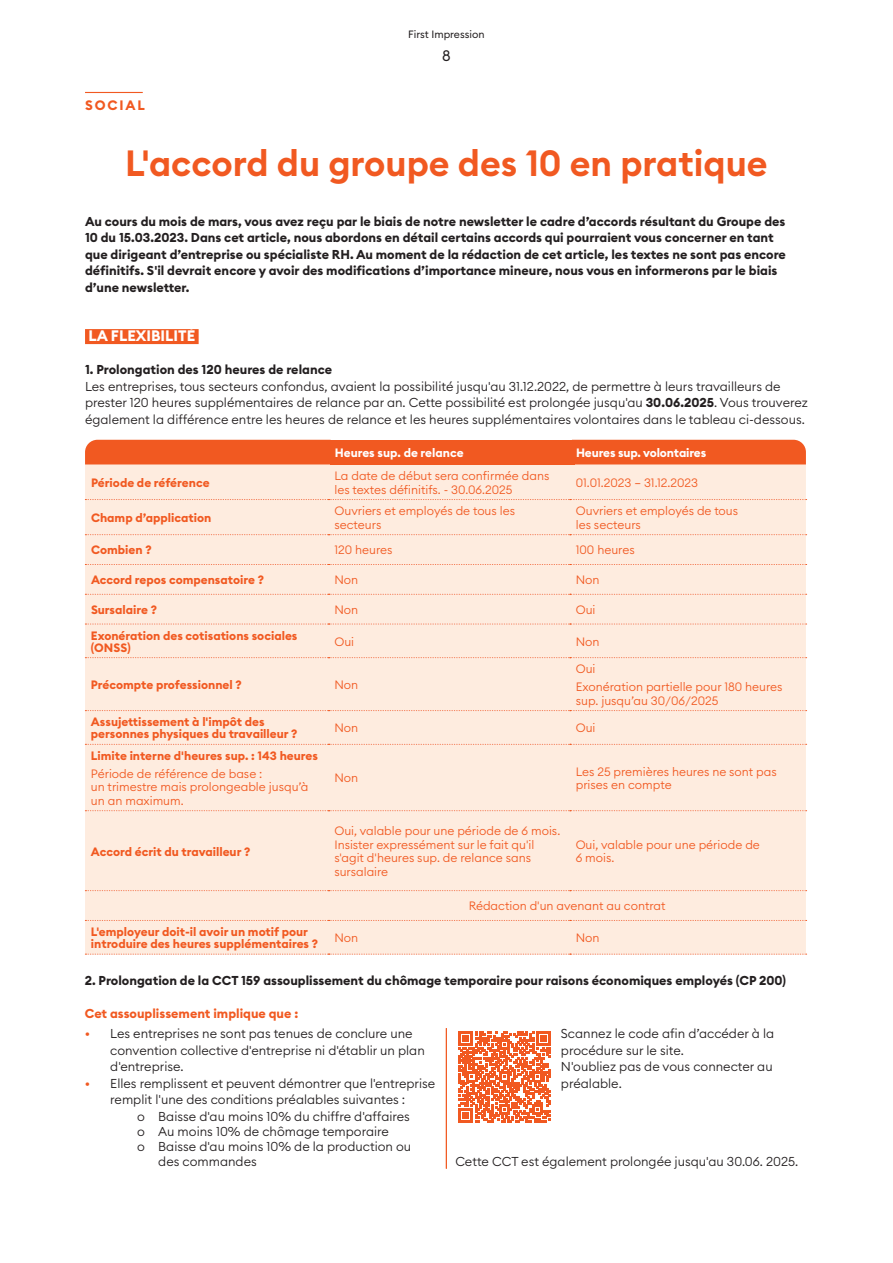
<style>
.page{position:relative;width:893px;height:1263px;background:#fff}
.page>*{position:absolute;margin:0;border:0;box-sizing:border-box;transform-origin:0 0}
.t1{font:600 36px "Euclid Circular B";color:#f15921}
.t2{font:700 15px "Euclid Circular B";color:#fff}
.t3{font:15px "Euclid Circular B";color:#231f20}
.t4{font:700 13.5px "Euclid Circular B";letter-spacing:.14em;color:#f15921}
.t5{font:300 12.75px/16.5px "Euclid Circular B";color:#231f20}
.t6{font:700 12.75px/16.5px "Euclid Circular B";color:#231f20}
.t7{font:700 12.75px "Euclid Circular B";color:#f15921}
.t8{font:300 12px/13.5px "Euclid Circular B";color:#f15921}
.t9{font:700 12px/12px "Euclid Circular B";color:#f15921}
.t10{font:700 12px "Euclid Circular B";letter-spacing:-.01em;color:#fff}
.t11{font:10.5px "Euclid Circular B";color:#231f20}
.s1{font-weight:700}
.s2{color:#f15921}
</style>
<div class="page">
<hr style="left:85px;top:92px;width:58px;height:1px;background:#f15921">
<div style="left:85px;top:329px;width:114px;height:15px;background:#f15921"></div>
<hr style="left:446px;top:1028px;width:1px;height:141px;background:#f15921">
<svg style="left:459px;top:1031px;width:91px;height:92px"></svg>
<div style="left:85px;top:464px;width:721px;height:490px;background:#feecdf"></div>
<svg style="left:85px;top:534px;width:722px;height:1px"></svg>
<svg style="left:85px;top:564px;width:722px;height:1px"></svg>
<svg style="left:85px;top:594px;width:722px;height:1px"></svg>
<svg style="left:85px;top:624px;width:722px;height:1px"></svg>
<svg style="left:85px;top:657px;width:722px;height:1px"></svg>
<svg style="left:85px;top:710px;width:722px;height:1px"></svg>
<svg style="left:85px;top:744px;width:722px;height:1px"></svg>
<svg style="left:85px;top:810px;width:722px;height:1px"></svg>
<svg style="left:85px;top:890px;width:722px;height:1px"></svg>
<svg style="left:85px;top:920px;width:722px;height:1px"></svg>
<svg style="left:85px;top:954px;width:722px;height:1px"></svg>
<svg style="left:85px;top:499px;width:722px;height:1px"></svg>
<div style="left:85px;top:440px;width:246px;height:24px;background:#f15921"></div>
<div style="left:331px;top:440px;width:241px;height:23px;background:#f15921"></div>
<div style="left:572px;top:440px;width:234px;height:24px;background:#f15921"></div>
<div style="left:330px;top:460px;width:244px;height:5px;background:#f15921"></div>
<p class="t11" style="left:408px;top:28px;width:78px">First Impression</p>
<p class="t3" style="left:442px;top:46px;width:10px">8</p>
<p class="t4" style="left:85px;top:97px;width:61px">SOCIAL</p>
<h1 class="t1" style="left:125px;top:140px;width:644px">L'accord du groupe des 10 en pratique</h1>
<p class="t6" style="left:85px;top:213px;width:702px">Au cours du mois de mars, vous avez reçu par le biais de notre newsletter le cadre d’accords résultant du Groupe des 10 du 15.03.2023. Dans cet article, nous abordons en détail certains accords qui pourraient vous concerner en tant que dirigeant d’entreprise ou spécialiste RH. Au moment de la rédaction de cet article, les textes ne sont pas encore définitifs. S'il devrait encore y avoir des modifications d’importance mineure, nous vous en informerons par le biais d’une newsletter.</p>
<p class="t2" style="left:88px;top:326px;width:108px">LA FLEXIBILITÉ</p>
<p class="t6" style="left:85px;top:361px;width:249px">1. Prolongation des 120 heures de relance</p>
<p class="t5" style="left:85px;top:378px;width:724px">Les entreprises, tous secteurs confondus, avaient la possibilité jusqu'au 31.12.2022, de permettre à leurs travailleurs de prester 120 heures supplémentaires de relance par an. Cette possibilité est prolongée jusqu'au <span class="s1">30.06.2025</span>. Vous trouverez également la différence entre les heures de relance et les heures supplémentaires volontaires dans le tableau ci-dessous.</p>
<p class="t10" style="left:335px;top:445px;width:130px">Heures sup. de relance</p>
<p class="t10" style="left:576px;top:445px;width:132px">Heures sup. volontaires</p>
<p class="t9" style="left:91px;top:477px;width:120px">Période de référence</p>
<p class="t8" style="left:334px;top:469px;width:216px">La date de début sera confirmée dans les textes définitifs. - 30.06.2025</p>
<p class="t8" style="left:576px;top:476px;width:124px">01.01.2023 – 31.12.2023</p>
<p class="t9" style="left:91px;top:512px;width:122px">Champ d’application</p>
<p class="t8" style="left:334px;top:504px;width:182px">Ouvriers et employés de tous les secteurs</p>
<p class="t8" style="left:576px;top:504px;width:164px">Ouvriers et employés de tous les secteurs</p>
<p class="t9" style="left:91px;top:544px;width:62px">Combien ?</p>
<p class="t8" style="left:334px;top:543px;width:60px">120 heures</p>
<p class="t8" style="left:576px;top:543px;width:60px">100 heures</p>
<p class="t9" style="left:91px;top:574px;width:174px">Accord repos compensatoire ?</p>
<p class="t8" style="left:334px;top:573px;width:25px">Non</p>
<p class="t8" style="left:576px;top:573px;width:25px">Non</p>
<p class="t9" style="left:91px;top:604px;width:67px">Sursalaire ?</p>
<p class="t8" style="left:334px;top:603px;width:25px">Non</p>
<p class="t8" style="left:576px;top:603px;width:21px">Oui</p>
<p class="t9" style="left:91px;top:630px;width:208px">Exonération des cotisations sociales (ONSS)</p>
<p class="t8" style="left:334px;top:634px;width:21px">Oui</p>
<p class="t8" style="left:576px;top:634px;width:25px">Non</p>
<p class="t9" style="left:91px;top:679px;width:152px">Précompte professionnel ?</p>
<p class="t8" style="left:334px;top:678px;width:25px">Non</p>
<p class="t8" style="left:576px;top:660px;width:208px;line-height:17.7px">Oui<br>Exonération partielle pour 180 heures</p>
<p class="t8" style="left:576px;top:693px;width:144px">sup. jusqu’au 30/06/2025</p>
<p class="t9" style="left:91px;top:716px;width:208px">Assujettissement à l'impôt des personnes physiques du travailleur ?</p>
<p class="t8" style="left:334px;top:721px;width:25px">Non</p>
<p class="t8" style="left:576px;top:721px;width:21px">Oui</p>
<p class="t9" style="left:91px;top:750px;width:229px">Limite interne d'heures sup. : 143 heures</p>
<p class="t8" style="left:91px;top:766px;width:219px">Période de référence de base :<br>un trimestre mais prolongeable jusqu’à un an maximum.</p>
<p class="t8" style="left:334px;top:771px;width:25px">Non</p>
<p class="t8" style="left:576px;top:764px;width:203px">Les 25 premières heures ne sont pas prises en compte</p>
<p class="t9" style="left:91px;top:845px;width:161px">Accord écrit du travailleur ?</p>
<p class="t8" style="left:334px;top:824px;width:227px">Oui, valable pour une période de 6 mois.<br>Insister expressément sur le fait qu'il s'agit d'heures sup. de relance sans sursalaire</p>
<p class="t8" style="left:576px;top:837px;width:186px">Oui, valable pour une période de<br>6 mois.</p>
<p class="t8" style="left:469px;top:899px;width:198px">Rédaction d'un avenant au contrat</p>
<p class="t9" style="left:91px;top:926px;width:229px">L'employeur doit-il avoir un motif pour introduire des heures supplémentaires ?</p>
<p class="t8" style="left:334px;top:931px;width:25px">Non</p>
<p class="t8" style="left:576px;top:931px;width:25px">Non</p>
<p class="t6" style="left:85px;top:972px;width:703px">2. Prolongation de la CCT 159 assouplissement du chômage temporaire pour raisons économiques employés (CP 200)</p>
<p class="t7" style="left:85px;top:1005px;width:215px">Cet assouplissement implique que :</p>
<p class="t5" style="left:110px;top:1025px;width:316px;text-indent:-26px"><span class="s2">•</span> Les entreprises ne sont pas tenues de conclure une convention collective d'entreprise ni d'établir un plan d'entreprise.</p>
<p class="t5" style="left:85px;top:1075px;width:352px"><span class="s2">•</span> Elles remplissent et peuvent démontrer que l'entreprise</p>
<p class="t5" style="left:110px;top:1091px;width:297px">remplit l'une des conditions préalables suivantes :</p>
<p class="t5" style="left:137px;top:1108px;width:274px">o Baisse d'au moins 10% du chiffre d'affaires</p>
<p class="t5" style="left:137px;top:1123px;width:253px">o Au moins 10% de chômage temporaire</p>
<p class="t5" style="left:137px;top:1138px;width:276px">o Baisse d'au moins 10% de la production ou</p>
<p class="t5" style="left:158px;top:1153px;width:100px">des commandes</p>
<p class="t5" style="left:561px;top:1025px;width:215px">Scannez le code afin d’accéder à la procédure sur le site.<br>N'oubliez pas de vous connecter au préalable.</p>
<p class="t5" style="left:455px;top:1153px;width:344px">Cette CCT est également prolongée jusqu'au 30.06. 2025.</p>
</div>
